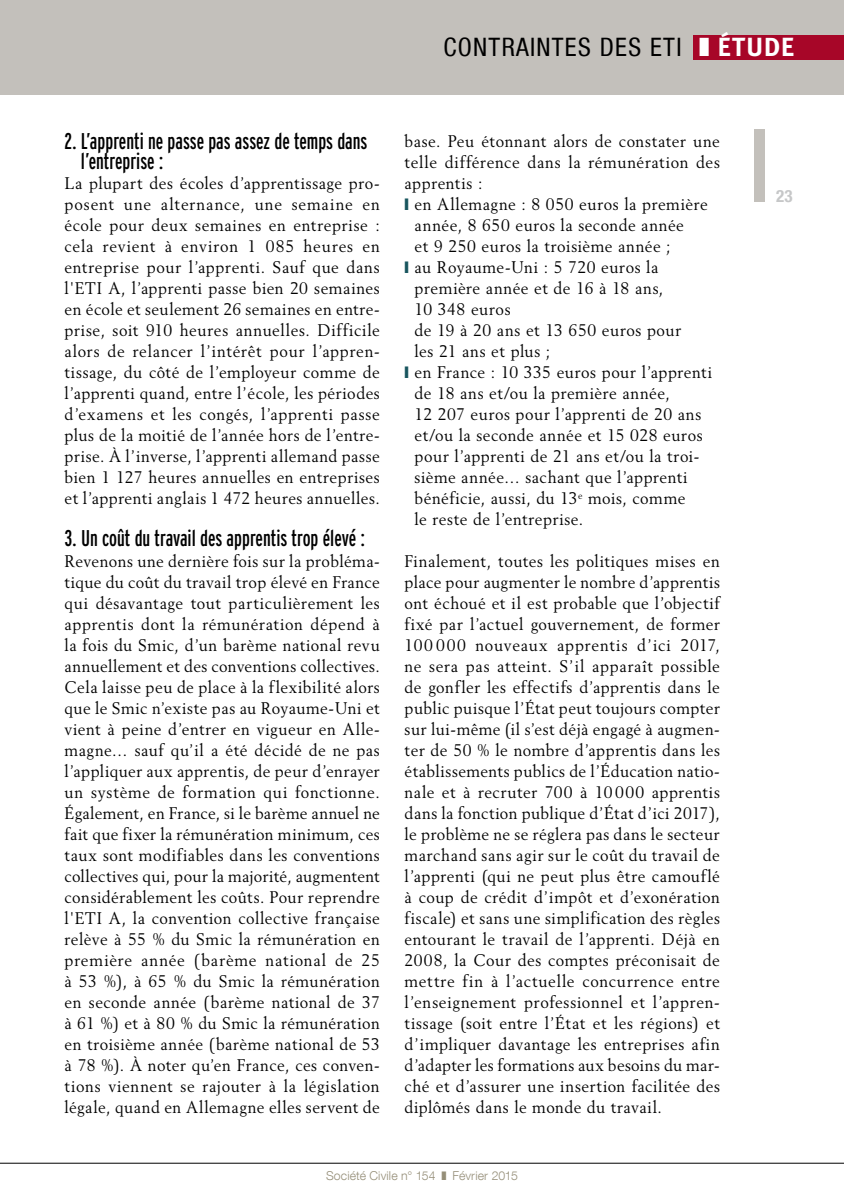
<style>
.page{position:relative;width:844px;height:1191px;background:#fff}
.page>*{position:absolute;margin:0;border:0;box-sizing:border-box;transform-origin:0 0}
.t1{font:condensed 25.38px "Helvetica Neue LT Com";letter-spacing:.05em;color:#000}
.t2{font:extra-condensed 22.75px/19.2px "Interstate";color:#000}
.t3{font:700 condensed 16.97px "Helvetica Neue LT Com";color:#c6c7c8}
.t4{font:16.62px/21px "Berling LT Std";letter-spacing:.035em;color:#000;text-align:justify;scale:.95 1}
.t5{font:300 12.25px "Helvetica Neue LT Com";letter-spacing:.01em;color:#958e78}
.s1{color:#fff}
.s2{font-family:"Meta";font-weight:700;font-stretch:normal;font-size:26.25px;color:#fff}
.s3{color:#18555e}
</style>
<div class="page">
<hr style="left:0;top:1162px;width:843px;height:1px;background:#000">
<div style="left:0;top:0;width:843px;height:94px;background:#c3c0bb"></div>
<div style="left:693px;top:35px;width:150px;height:24px;background:#a70628"></div>
<div style="left:753px;top:130px;width:10px;height:72px;background:#c3c0bb"></div>
<h1 class="t1" style="left:443px;top:32px;width:352px">CONTRAINTES DES ETI <span class="s1">❚</span> <span class="s2">ÉTUDE</span></h1>
<h2 class="t2" style="left:81px;top:132px;width:288px;text-indent:-16px">2. L’apprenti ne passe pas assez de temps dans l’entreprise :</h2>
<p class="t4" style="left:64px;top:172px;width:333px">La plupart des écoles d’apprentissage pro&shy;posent une alternance, une semaine en école pour deux semaines en entreprise : cela revient à environ 1 085 heures en entreprise pour l’apprenti. Sauf que dans l'ETI A, l’apprenti passe bien 20 semaines en école et seulement 26 semaines en entre&shy;prise, soit 910 heures annuelles. Difficile alors de relancer l’intérêt pour l’appren&shy;tissage, du côté de l’employeur comme de l’apprenti quand, entre l’école, les périodes d’examens et les congés, l’apprenti passe plus de la moitié de l’année hors de l’entre&shy;prise. À l’inverse, l’apprenti allemand passe bien 1 127 heures annuelles en entreprises et l’apprenti anglais 1 472 heures annuelles.</p>
<h2 class="t2" style="left:64px;top:528px;width:302px">3. Un coût du travail des apprentis trop élevé :</h2>
<p class="t4" style="left:64px;top:550px;width:333px">Revenons une dernière fois sur la probléma&shy;tique du coût du travail trop élevé en France qui désavantage tout particulièrement les apprentis dont la rémunération dépend à la fois du Smic, d’un barème national revu annuellement et des conventions collectives.<br>Cela laisse peu de place à la flexibilité alors que le Smic n’existe pas au Royaume-Uni et vient à peine d’entrer en vigueur en Alle&shy;magne… sauf qu’il a été décidé de ne pas l’appliquer aux apprentis, de peur d’enrayer un système de formation qui fonctionne.<br>Également, en France, si le barème annuel ne fait que fixer la rémunération minimum, ces taux sont modifiables dans les conventions collectives qui, pour la majorité, augmentent considérablement les coûts. Pour reprendre l'ETI A, la convention collective française relève à 55 % du Smic la rémunération en première année (barème national de 25 à 53 %), à 65 % du Smic la rémunération en seconde année (barème national de 37 à 61 %) et à 80 % du Smic la rémunération en troisième année (barème national de 53 à 78 %). À noter qu’en France, ces conven&shy;tions viennent se rajouter à la législation légale, quand en Allemagne elles servent de</p>
<p class="t4" style="left:404px;top:130px;width:333px">base. Peu étonnant alors de constater une</p>
<p class="t4" style="left:404px;top:151px;width:333px">telle différence dans la rémunération des</p>
<p class="t4" style="left:404px;top:172px;width:83px">apprentis :</p>
<p class="t4" style="left:404px;top:193px;width:320px"><span class="s3">❙</span> en Allemagne : 8 050 euros la première</p>
<p class="t4" style="left:414px;top:214px;width:285px">année, 8 650 euros la seconde année</p>
<p class="t4" style="left:414px;top:235px;width:271px">et 9 250 euros la troisième année ;</p>
<p class="t4" style="left:404px;top:256px;width:268px"><span class="s3">❙</span> au Royaume-Uni : 5 720 euros la</p>
<p class="t4" style="left:414px;top:277px;width:263px">première année et de 16 à 18 ans,</p>
<p class="t4" style="left:414px;top:298px;width:102px">10 348 euros</p>
<p class="t4" style="left:414px;top:319px;width:282px">de 19 à 20 ans et 13 650 euros pour</p>
<p class="t4" style="left:414px;top:340px;width:144px">les 21 ans et plus ;</p>
<p class="t4" style="left:404px;top:361px;width:325px"><span class="s3">❙</span> en France : 10 335 euros pour l’apprenti</p>
<p class="t4" style="left:414px;top:382px;width:270px">de 18 ans et/ou la première année,</p>
<p class="t4" style="left:414px;top:403px;width:303px">12 207 euros pour l’apprenti de 20 ans</p>
<p class="t4" style="left:414px;top:424px;width:304px">et/ou la seconde année et 15 028 euros</p>
<p class="t4" style="left:414px;top:445px;width:301px">pour l’apprenti de 21 ans et/ou la troi-</p>
<p class="t4" style="left:414px;top:466px;width:289px">sième année… sachant que l’apprenti</p>
<p class="t4" style="left:414px;top:487px;width:286px">bénéficie, aussi, du 13<sup>e</sup> mois, comme</p>
<p class="t4" style="left:414px;top:508px;width:179px">le reste de l’entreprise.</p>
<p class="t4" style="left:404px;top:550px;width:333px">Finalement, toutes les politiques mises en place pour augmenter le nombre d’apprentis ont échoué et il est probable que l’objectif fixé par l’actuel gouvernement, de former 100 000 nouveaux apprentis d’ici 2017, ne sera pas atteint. S’il apparaît possible de gonfler les effectifs d’apprentis dans le public puisque l’État peut toujours compter sur lui-même (il s’est déjà engagé à augmen&shy;ter de 50 % le nombre d’apprentis dans les établissements publics de l’Éducation natio&shy;nale et à recruter 700 à 10 000 apprentis dans la fonction publique d’État d’ici 2017), le problème ne se réglera pas dans le secteur marchand sans agir sur le coût du travail de l’apprenti (qui ne peut plus être camouflé à coup de crédit d’impôt et d’exonération fiscale) et sans une simplification des règles entourant le travail de l’apprenti. Déjà en 2008, la Cour des comptes préconisait de mettre fin à l’actuelle concurrence entre l’enseignement professionnel et l’appren&shy;tissage (soit entre l’État et les régions) et d’impliquer davantage les entreprises afin d’adapter les formations aux besoins du mar&shy;ché et d’assurer une insertion facilitée des diplômés dans le monde du travail.</p>
<p class="t3" style="left:775px;top:186px;width:18px">23</p>
<p class="t5" style="left:326px;top:1167px;width:193px">Société Civile n° 154 ❚ Février 2015</p>
</div>
